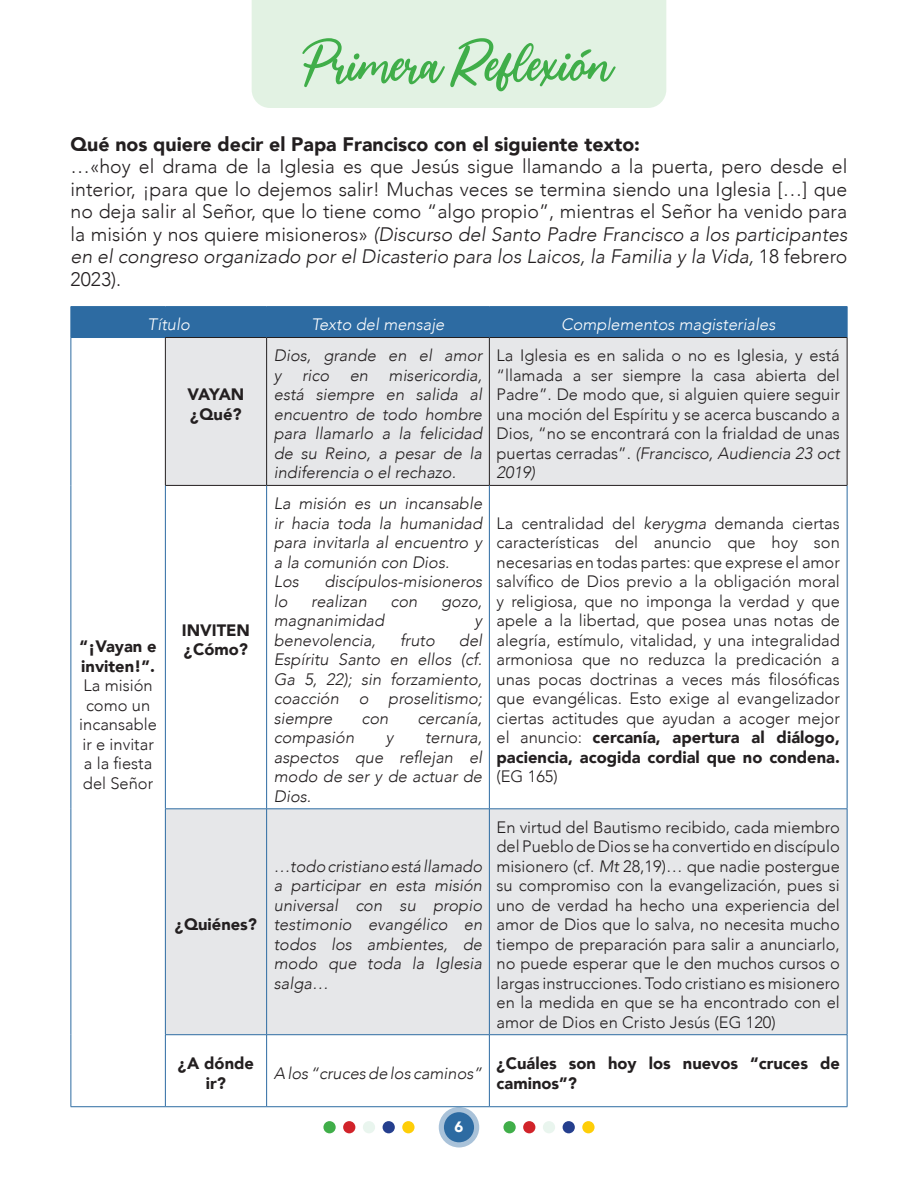
<style>
.page{position:relative;width:918px;height:1188px;background:#fff}
.page>*{position:absolute;margin:0;border:0;box-sizing:border-box;transform-origin:0 0}
.CURSIVA_VERDE{font:69.9px "Palace";color:#40ae49}
.REGULAR{font:300 19.5px/22.5px "Avenir";color:#231f20;text-align:justify}
.REGULAR-2{font:900 19.5px "Avenir";color:#231f20}
.REGULAR_TABLAS{font:300 16.5px/19.5px "Avenir";color:#231f20;text-align:justify}
.REGULAR_TABLAS-2{font:italic 300 16.5px/19.5px "Avenir";color:#231f20;text-align:justify}
.REGULAR_TABLAS-3{font:900 16.5px/19.5px "Avenir";color:#231f20}
.ITALICA_BLANCA_TABLA{font:italic 300 16.5px "Avenir";color:#fff}
.t1{font:900 15px "Avenir";color:#fff}
.s1{font-style:italic}
.s2{font-weight:900}
</style>
<div class="page">
<div style="left:72px;top:307px;width:775px;height:30px;background:#2d6ba2"></div>
<svg style="left:166px;top:338px;width:681px;height:696px;fill:#e6e7e9"></svg>
<hr style="left:165px;top:337px;width:102px;height:1px;background:#231f20">
<hr style="left:165px;top:338px;width:1px;height:147px;background:#231f20">
<hr style="left:267px;top:337px;width:222px;height:1px;background:#231f20">
<hr style="left:266px;top:338px;width:1px;height:147px;background:#231f20">
<hr style="left:489px;top:337px;width:358px;height:1px;background:#231f20">
<hr style="left:489px;top:338px;width:1px;height:147px;background:#231f20">
<hr style="left:847px;top:338px;width:1px;height:147px;background:#231f20">
<hr style="left:165px;top:485px;width:102px;height:1px;background:#231f20">
<hr style="left:267px;top:485px;width:222px;height:1px;background:#231f20">
<hr style="left:489px;top:485px;width:358px;height:1px;background:#231f20">
<hr style="left:71px;top:307px;width:1px;height:30px;background:#2d6ba2">
<hr style="left:71px;top:306px;width:94px;height:1px;background:#2d6ba2">
<hr style="left:165px;top:306px;width:102px;height:1px;background:#2d6ba2">
<hr style="left:267px;top:306px;width:222px;height:1px;background:#2d6ba2">
<hr style="left:489px;top:306px;width:358px;height:1px;background:#2d6ba2">
<hr style="left:266px;top:307px;width:1px;height:30px;background:#2d6ba2">
<hr style="left:489px;top:307px;width:1px;height:30px;background:#2d6ba2">
<hr style="left:847px;top:307px;width:1px;height:30px;background:#2d6ba2">
<hr style="left:71px;top:338px;width:1px;height:147px;background:#2d6ba2">
<hr style="left:71px;top:485px;width:1px;height:324px;background:#2d6ba2">
<hr style="left:71px;top:809px;width:1px;height:226px;background:#2d6ba2">
<hr style="left:71px;top:1035px;width:1px;height:71px;background:#2d6ba2">
<hr style="left:71px;top:337px;width:94px;height:1px;background:#2d6ba2">
<hr style="left:165px;top:486px;width:1px;height:323px;background:#2d6ba2">
<hr style="left:266px;top:486px;width:1px;height:323px;background:#2d6ba2">
<hr style="left:489px;top:486px;width:1px;height:323px;background:#2d6ba2">
<hr style="left:847px;top:486px;width:1px;height:323px;background:#2d6ba2">
<hr style="left:165px;top:809px;width:1px;height:225px;background:#2d6ba2">
<hr style="left:165px;top:809px;width:102px;height:1px;background:#2d6ba2">
<hr style="left:267px;top:809px;width:222px;height:1px;background:#2d6ba2">
<hr style="left:489px;top:809px;width:358px;height:1px;background:#2d6ba2">
<hr style="left:266px;top:809px;width:1px;height:225px;background:#2d6ba2">
<hr style="left:489px;top:809px;width:1px;height:225px;background:#2d6ba2">
<hr style="left:847px;top:809px;width:1px;height:225px;background:#2d6ba2">
<hr style="left:71px;top:1106px;width:94px;height:1px;background:#2d6ba2">
<hr style="left:165px;top:1035px;width:1px;height:71px;background:#2d6ba2">
<hr style="left:165px;top:1034px;width:102px;height:1px;background:#2d6ba2">
<hr style="left:165px;top:1106px;width:102px;height:1px;background:#2d6ba2">
<hr style="left:266px;top:1035px;width:1px;height:71px;background:#2d6ba2">
<hr style="left:267px;top:1034px;width:222px;height:1px;background:#2d6ba2">
<hr style="left:267px;top:1106px;width:222px;height:1px;background:#2d6ba2">
<hr style="left:489px;top:1035px;width:1px;height:71px;background:#2d6ba2">
<hr style="left:489px;top:1034px;width:358px;height:1px;background:#2d6ba2">
<hr style="left:847px;top:1035px;width:1px;height:71px;background:#2d6ba2">
<hr style="left:489px;top:1106px;width:358px;height:1px;background:#2d6ba2">
<div style="left:252px;top:0;width:414px;height:108px;background:#e2f2e3"></div>
<svg style="left:581px;top:49px;width:10px;height:9px"></svg>
<div style="left:323px;top:1121px;width:13px;height:12px;background:#40ae49;border-radius:50%"></div>
<div style="left:383px;top:1121px;width:12px;height:12px;background:#253f8e;border-radius:50%"></div>
<div style="left:343px;top:1121px;width:12px;height:12px;background:#d1232a;border-radius:50%"></div>
<div style="left:363px;top:1121px;width:12px;height:12px;background:#e9f5ee;border-radius:50%"></div>
<div style="left:402px;top:1121px;width:13px;height:12px;background:#fece08;border-radius:50%"></div>
<div style="left:503px;top:1121px;width:13px;height:12px;background:#40ae49;border-radius:50%"></div>
<div style="left:563px;top:1121px;width:12px;height:12px;background:#253f8e;border-radius:50%"></div>
<div style="left:523px;top:1121px;width:12px;height:12px;background:#d1232a;border-radius:50%"></div>
<div style="left:543px;top:1121px;width:12px;height:12px;background:#e9f5ee;border-radius:50%"></div>
<div style="left:582px;top:1121px;width:13px;height:12px;background:#fece08;border-radius:50%"></div>
<svg style="left:439px;top:1107px;width:40px;height:41px"></svg>
<div style="left:444px;top:1112px;width:30px;height:30px;background:#2d6ba2;border-radius:50%"></div>
<p class="CURSIVA_VERDE" style="left:305px;top:35px;width:310px">Primera Reflexion</p>
<p class="REGULAR-2" style="left:71px;top:127px;width:571px">Qué nos quiere decir el Papa Francisco con el siguiente texto:</p>
<p class="REGULAR" style="left:71px;top:155px;width:778px">…«hoy el drama de la Iglesia es que Jesús sigue llamando a la puerta, pero desde el interior, ¡para que lo dejemos salir! Muchas veces se termina siendo una Iglesia […] que no deja salir al Señor, que lo tiene como “algo propio”, mientras el Señor ha venido para la misión y nos quiere misioneros» <span class="s1">(Discurso del Santo Padre Francisco a los participantes en el congreso organizado por el Dicasterio para los Laicos, la Familia y la Vida,</span> 18 febrero 2023).</p>
<p class="ITALICA_BLANCA_TABLA" style="left:148px;top:315px;width:44px">Título</p>
<p class="ITALICA_BLANCA_TABLA" style="left:312px;top:315px;width:134px">Texto del mensaje</p>
<p class="ITALICA_BLANCA_TABLA" style="left:561px;top:315px;width:216px">Complementos magisteriales</p>
<p class="REGULAR_TABLAS-3" style="left:79px;top:636px;width:79px">“¡Vayan e inviten!”.</p>
<p class="REGULAR_TABLAS" style="left:79px;top:676px;width:79px;text-align:center">La misión como un incansable ir e invitar a la fiesta del Señor</p>
<p class="REGULAR_TABLAS-3" style="left:188px;top:384px;width:58px">VAYAN</p>
<p class="REGULAR_TABLAS-3" style="left:190px;top:404px;width:53px">¿Qué?</p>
<p class="REGULAR_TABLAS-3" style="left:182px;top:620px;width:70px">INVITEN</p>
<p class="REGULAR_TABLAS-3" style="left:184px;top:639px;width:66px">¿Cómo?</p>
<p class="REGULAR_TABLAS-3" style="left:175px;top:914px;width:84px">¿Quiénes?</p>
<p class="REGULAR_TABLAS-2" style="left:274px;top:346px;width:210px">Dios, grande en el amor y rico en misericordia, está siempre en salida al encuentro de todo hombre para llamarlo a la felicidad de su Reino, a pesar de la indiferencia o el rechazo.</p>
<p class="REGULAR_TABLAS" style="left:497px;top:346px;width:345px">La Iglesia es en salida o no es Iglesia, y está “llamada a ser siempre la casa abierta del Padre”. De modo que, si alguien quiere seguir una moción del Espíritu y se acerca buscando a Dios, “no se encontrará con la frialdad de unas puertas cerradas”. <span class="s1">(Francisco, Audiencia 23 oct 2019)</span></p>
<p class="REGULAR_TABLAS-2" style="left:274px;top:494px;width:210px">La misión es un incansable ir hacia toda la humanidad para invitarla al encuentro y a la comunión con Dios.</p>
<p class="REGULAR_TABLAS-2" style="left:274px;top:572px;width:27px">Los</p>
<p class="REGULAR_TABLAS-2" style="left:324px;top:572px;width:159px">discípulos-misioneros</p>
<p class="REGULAR_TABLAS-2" style="left:274px;top:591px;width:15px">lo</p>
<p class="REGULAR_TABLAS-2" style="left:311px;top:591px;width:57px">realizan</p>
<p class="REGULAR_TABLAS-2" style="left:391px;top:591px;width:28px">con</p>
<p class="REGULAR_TABLAS-2" style="left:441px;top:591px;width:43px">gozo,</p>
<p class="REGULAR_TABLAS-2" style="left:274px;top:611px;width:112px">magnanimidad</p>
<p class="REGULAR_TABLAS-2" style="left:475px;top:611px;width:9px">y</p>
<p class="REGULAR_TABLAS-2" style="left:274px;top:630px;width:104px">benevolencia,</p>
<p class="REGULAR_TABLAS-2" style="left:400px;top:630px;width:36px">fruto</p>
<p class="REGULAR_TABLAS-2" style="left:274px;top:630px;width:210px;text-indent:185px">del Espíritu Santo en ellos (cf.<br>Ga 5, 22); sin forzamiento, coacción o proselitismo; siempre</p>
<p class="REGULAR_TABLAS-2" style="left:361px;top:708px;width:28px">con</p>
<p class="REGULAR_TABLAS-2" style="left:417px;top:708px;width:66px">cercanía,</p>
<p class="REGULAR_TABLAS-2" style="left:274px;top:728px;width:82px">compasión</p>
<p class="REGULAR_TABLAS-2" style="left:386px;top:728px;width:9px">y</p>
<p class="REGULAR_TABLAS-2" style="left:274px;top:728px;width:210px;text-indent:151px">ternura, aspectos que reflejan el modo de ser y de actuar de Dios.</p>
<p class="REGULAR_TABLAS-2" style="left:274px;top:856px;width:210px">…todo cristiano está llamado a participar en esta misión universal con su propio testimonio evangélico en todos los ambientes, de modo que toda la Iglesia salga…</p>
<p class="REGULAR_TABLAS" style="left:497px;top:513px;width:345px">La centralidad del <span class="s1">kerygma</span> demanda ciertas características del anuncio que hoy son necesarias en todas partes: que exprese el amor salvífico de Dios previo a la obligación moral y religiosa, que no imponga la verdad y que apele a la libertad, que posea unas notas de alegría, estímulo, vitalidad, y una integralidad armoniosa que no reduzca la predicación a unas pocas doctrinas a veces más filosóficas que evangélicas. Esto exige al evangelizador ciertas actitudes que ayudan a acoger mejor el anuncio: <span class="s2">cercanía, apertura al diálogo, paciencia, acogida cordial que no condena. </span>(EG 165)</p>
<p class="REGULAR_TABLAS" style="left:497px;top:817px;width:345px">En virtud del Bautismo recibido, cada miembro del Pueblo de Dios se ha convertido en discípulo misionero (cf. <span class="s1">Mt</span> 28,19)… que nadie postergue su compromiso con la evangelización, pues si uno de verdad ha hecho una experiencia del amor de Dios que lo salva, no necesita mucho tiempo de preparación para salir a anunciarlo, no puede esperar que le den muchos cursos o largas instrucciones. Todo cristiano es misionero en la medida en que se ha encontrado con el amor de Dios en Cristo Jesús (EG 120)</p>
<p class="REGULAR_TABLAS-3" style="left:178px;top:1053px;width:78px;text-align:center">¿A dónde ir?</p>
<p class="REGULAR_TABLAS-2" style="left:274px;top:1064px;width:210px">A los “cruces de los caminos”</p>
<p class="REGULAR_TABLAS-3" style="left:497px;top:1053px;width:345px">¿Cuáles son hoy los nuevos “cruces de caminos”?</p>
<p class="t1" style="left:455px;top:1114px;width:10px">6</p>
</div>
